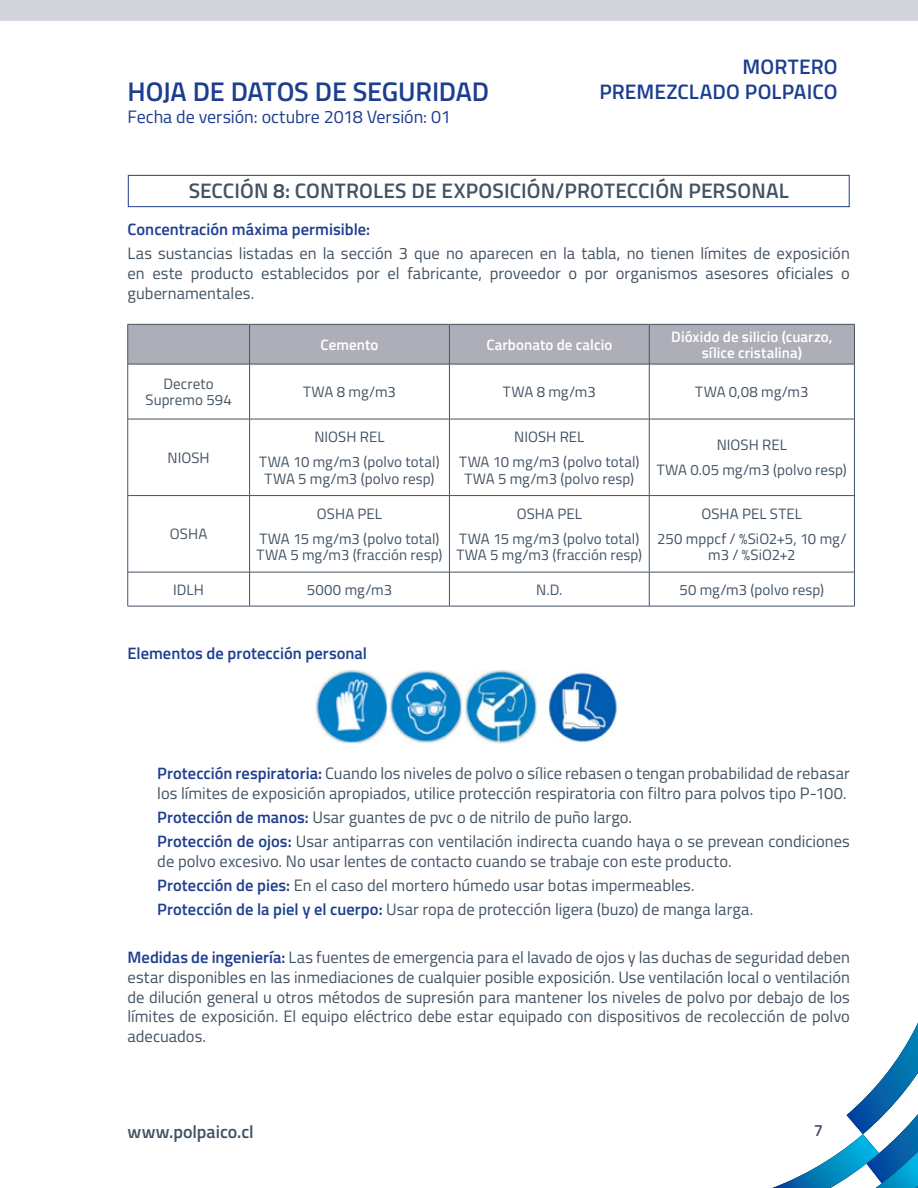
<style>
.page{position:relative;width:918px;height:1188px;background:#fff}
.page>*{position:absolute;margin:0;border:0;box-sizing:border-box;transform-origin:0 0}
.t1{font:600 27px "Titillium";letter-spacing:-.005em;color:#1d3d8f}
.t2{font:600 21px "Titillium";letter-spacing:.005em;color:#435363}
.t3{font:600 21px "Titillium";letter-spacing:.005em;color:#1d3d8f}
.t4{font:18px "Titillium";letter-spacing:-.005em;color:#1d3d8f}
.t5{font:600 18px "Titillium";letter-spacing:-.005em;color:#435363}
.t6{font:16.5px/19.8px "Titillium";color:#435363}
.t7{font:600 16.5px "Titillium";color:#1d3d8f}
.t8{font:600 16.5px "Titillium";color:#435363}
.t9{font:15px/25px "Titillium";letter-spacing:.005em;color:#435363;text-align:center}
.t10{font:600 15px/16.5px "Titillium";letter-spacing:.005em;color:#fff;text-align:center}
.s1{font-weight:600;color:#1d3d8f}
</style>
<div class="page">
<svg style="left:772px;top:1022px;width:146px;height:166px"></svg>
<img style="left:851px;top:1152px;width:67px;height:36px">
<img style="left:882px;top:1152px;width:36px;height:31px">
<img style="left:895px;top:1184px;width:23px;height:4px">
<div style="left:0;top:0;width:918px;height:21px;background:#d4d5da"></div>
<div style="left:128px;top:175px;width:721px;height:32px;border:1px solid #1d3d8f"></div>
<div style="left:128px;top:325px;width:726px;height:39px;background:#adaeb8"></div>
<hr style="left:128px;top:324px;width:122px;height:1px;background:#435363">
<hr style="left:127px;top:325px;width:1px;height:39px;background:#435363">
<hr style="left:250px;top:324px;width:199px;height:1px;background:#435363">
<hr style="left:249px;top:325px;width:1px;height:39px;background:#435363">
<hr style="left:449px;top:324px;width:200px;height:1px;background:#435363">
<hr style="left:449px;top:325px;width:1px;height:39px;background:#435363">
<hr style="left:649px;top:324px;width:206px;height:1px;background:#435363">
<hr style="left:649px;top:325px;width:1px;height:39px;background:#435363">
<hr style="left:854px;top:325px;width:1px;height:39px;background:#435363">
<hr style="left:128px;top:364px;width:122px;height:1px;background:#435363">
<hr style="left:127px;top:364px;width:1px;height:55px;background:#435363">
<hr style="left:250px;top:364px;width:199px;height:1px;background:#435363">
<hr style="left:249px;top:364px;width:1px;height:55px;background:#435363">
<hr style="left:449px;top:364px;width:200px;height:1px;background:#435363">
<hr style="left:449px;top:364px;width:1px;height:55px;background:#435363">
<hr style="left:649px;top:364px;width:206px;height:1px;background:#435363">
<hr style="left:649px;top:364px;width:1px;height:55px;background:#435363">
<hr style="left:854px;top:364px;width:1px;height:55px;background:#435363">
<hr style="left:128px;top:419px;width:122px;height:1px;background:#435363">
<hr style="left:127px;top:419px;width:1px;height:76px;background:#435363">
<hr style="left:250px;top:419px;width:199px;height:1px;background:#435363">
<hr style="left:249px;top:419px;width:1px;height:76px;background:#435363">
<hr style="left:449px;top:419px;width:200px;height:1px;background:#435363">
<hr style="left:449px;top:419px;width:1px;height:76px;background:#435363">
<hr style="left:649px;top:419px;width:206px;height:1px;background:#435363">
<hr style="left:649px;top:419px;width:1px;height:76px;background:#435363">
<hr style="left:854px;top:419px;width:1px;height:76px;background:#435363">
<hr style="left:128px;top:495px;width:122px;height:1px;background:#435363">
<hr style="left:127px;top:496px;width:1px;height:76px;background:#435363">
<hr style="left:250px;top:495px;width:199px;height:1px;background:#435363">
<hr style="left:249px;top:496px;width:1px;height:76px;background:#435363">
<hr style="left:449px;top:495px;width:200px;height:1px;background:#435363">
<hr style="left:449px;top:496px;width:1px;height:76px;background:#435363">
<hr style="left:649px;top:495px;width:206px;height:1px;background:#435363">
<hr style="left:649px;top:496px;width:1px;height:76px;background:#435363">
<hr style="left:854px;top:496px;width:1px;height:76px;background:#435363">
<hr style="left:128px;top:572px;width:122px;height:1px;background:#435363">
<hr style="left:127px;top:572px;width:1px;height:34px;background:#435363">
<hr style="left:250px;top:572px;width:199px;height:1px;background:#435363">
<hr style="left:249px;top:572px;width:1px;height:34px;background:#435363">
<hr style="left:449px;top:572px;width:200px;height:1px;background:#435363">
<hr style="left:449px;top:572px;width:1px;height:34px;background:#435363">
<hr style="left:649px;top:572px;width:206px;height:1px;background:#435363">
<hr style="left:649px;top:572px;width:1px;height:34px;background:#435363">
<hr style="left:854px;top:572px;width:1px;height:34px;background:#435363">
<hr style="left:128px;top:606px;width:122px;height:1px;background:#435363">
<hr style="left:250px;top:606px;width:199px;height:1px;background:#435363">
<hr style="left:449px;top:606px;width:200px;height:1px;background:#435363">
<hr style="left:649px;top:606px;width:206px;height:1px;background:#435363">
<img style="left:316px;top:670px;width:303px;height:74px">
<p class="t3" style="left:743px;top:51px;width:97px">MORTERO</p>
<h1 class="t1" style="left:128px;top:71px;width:363px">HOJA DE DATOS DE SEGURIDAD</h1>
<p class="t3" style="left:599px;top:76px;width:240px">PREMEZCLADO POLPAICO</p>
<p class="t4" style="left:128px;top:103px;width:325px">Fecha de versión: octubre 2018 Versión: 01</p>
<p class="t2" style="left:189px;top:175px;width:602px">SECCIÓN 8: CONTROLES DE EXPOSICIÓN/PROTECCIÓN PERSONAL</p>
<p class="t7" style="left:128px;top:217px;width:244px">Concentración máxima permisible:</p>
<p class="t6" style="left:128px;top:243px;width:724px;text-align:justify">Las sustancias listadas en la sección 3 que no aparecen en la tabla, no tienen límites de exposición en este producto establecidos por el fabricante, proveedor o por organismos asesores oficiales o gubernamentales.</p>
<p class="t10" style="left:321px;top:336px;width:59px">Cemento</p>
<p class="t10" style="left:486px;top:336px;width:128px">Carbonato de calcio</p>
<p class="t10" style="left:671px;top:327px;width:163px">Dióxido de silicio (cuarzo, sílice cristalina)</p>
<p class="t9" style="left:145px;top:375px;width:88px;line-height:16.5px">Decreto<br>Supremo 594</p>
<p class="t9" style="left:303px;top:379px;width:94px">TWA 8 mg/m3</p>
<p class="t9" style="left:503px;top:379px;width:94px">TWA 8 mg/m3</p>
<p class="t9" style="left:695px;top:379px;width:115px">TWA 0,08 mg/m3</p>
<p class="t9" style="left:168px;top:444px;width:44px">NIOSH</p>
<p class="t9" style="left:170px;top:521px;width:39px">OSHA</p>
<p class="t9" style="left:259px;top:424px;width:182px">NIOSH REL<br>TWA 10 mg/m3 (polvo total)</p>
<p class="t9" style="left:265px;top:465px;width:171px">TWA 5 mg/m3 (polvo resp)</p>
<p class="t9" style="left:259px;top:500px;width:182px">OSHA PEL<br>TWA 15 mg/m3 (polvo total)</p>
<p class="t9" style="left:257px;top:542px;width:187px">TWA 5 mg/m3 (fracción resp)</p>
<p class="t9" style="left:459px;top:424px;width:182px">NIOSH REL<br>TWA 10 mg/m3 (polvo total)</p>
<p class="t9" style="left:464px;top:465px;width:171px">TWA 5 mg/m3 (polvo resp)</p>
<p class="t9" style="left:459px;top:500px;width:182px">OSHA PEL<br>TWA 15 mg/m3 (polvo total)</p>
<p class="t9" style="left:456px;top:542px;width:187px">TWA 5 mg/m3 (fracción resp)</p>
<p class="t9" style="left:657px;top:432px;width:192px">NIOSH REL<br>TWA 0.05 mg/m3 (polvo resp)</p>
<p class="t9" style="left:657px;top:500px;width:191px">OSHA PEL STEL<br>250 mppcf / %SiO2+5, 10 mg/</p>
<p class="t9" style="left:708px;top:542px;width:89px">m3 / %SiO2+2</p>
<p class="t9" style="left:173px;top:576px;width:32px">IDLH</p>
<p class="t9" style="left:307px;top:576px;width:87px">5000 mg/m3</p>
<p class="t9" style="left:536px;top:576px;width:28px">N.D.</p>
<p class="t9" style="left:679px;top:576px;width:146px">50 mg/m3 (polvo resp)</p>
<p class="t7" style="left:128px;top:641px;width:241px">Elementos de protección personal</p>
<p class="t6" style="left:157px;top:763px;width:694px"><span class="s1">Protección respiratoria:</span> Cuando los niveles de polvo o sílice rebasen o tengan probabilidad de rebasar los límites de exposición apropiados, utilice protección respiratoria con filtro para polvos tipo P-100.</p>
<p class="t6" style="left:157px;top:804px;width:694px;line-height:24px"><span class="s1">Protección de manos:</span> Usar guantes de pvc o de nitrilo de puño largo.<br><span class="s1">Protección de ojos:</span> Usar antiparras con ventilación indirecta cuando haya o se prevean condiciones</p>
<p class="t6" style="left:157px;top:848px;width:598px;line-height:24px">de polvo excesivo. No usar lentes de contacto cuando se trabaje con este producto.<br><span class="s1">Protección de pies:</span> En el caso del mortero húmedo usar botas impermeables.<br><span class="s1">Protección de la piel y el cuerpo:</span> Usar ropa de protección ligera (buzo) de manga larga.</p>
<p class="t6" style="left:128px;top:947px;width:724px;text-align:justify"><span class="s1">Medidas de ingeniería:</span> Las fuentes de emergencia para el lavado de ojos y las duchas de seguridad deben estar disponibles en las inmediaciones de cualquier posible exposición. Use ventilación local o ventilación de dilución general u otros métodos de supresión para mantener los niveles de polvo por debajo de los límites de exposición. El equipo eléctrico debe estar equipado con dispositivos de recolección de polvo adecuados.</p>
<p class="t5" style="left:128px;top:1118px;width:128px">www.polpaico.cl</p>
<p class="t8" style="left:814px;top:1118px;width:11px">7</p>
</div>
